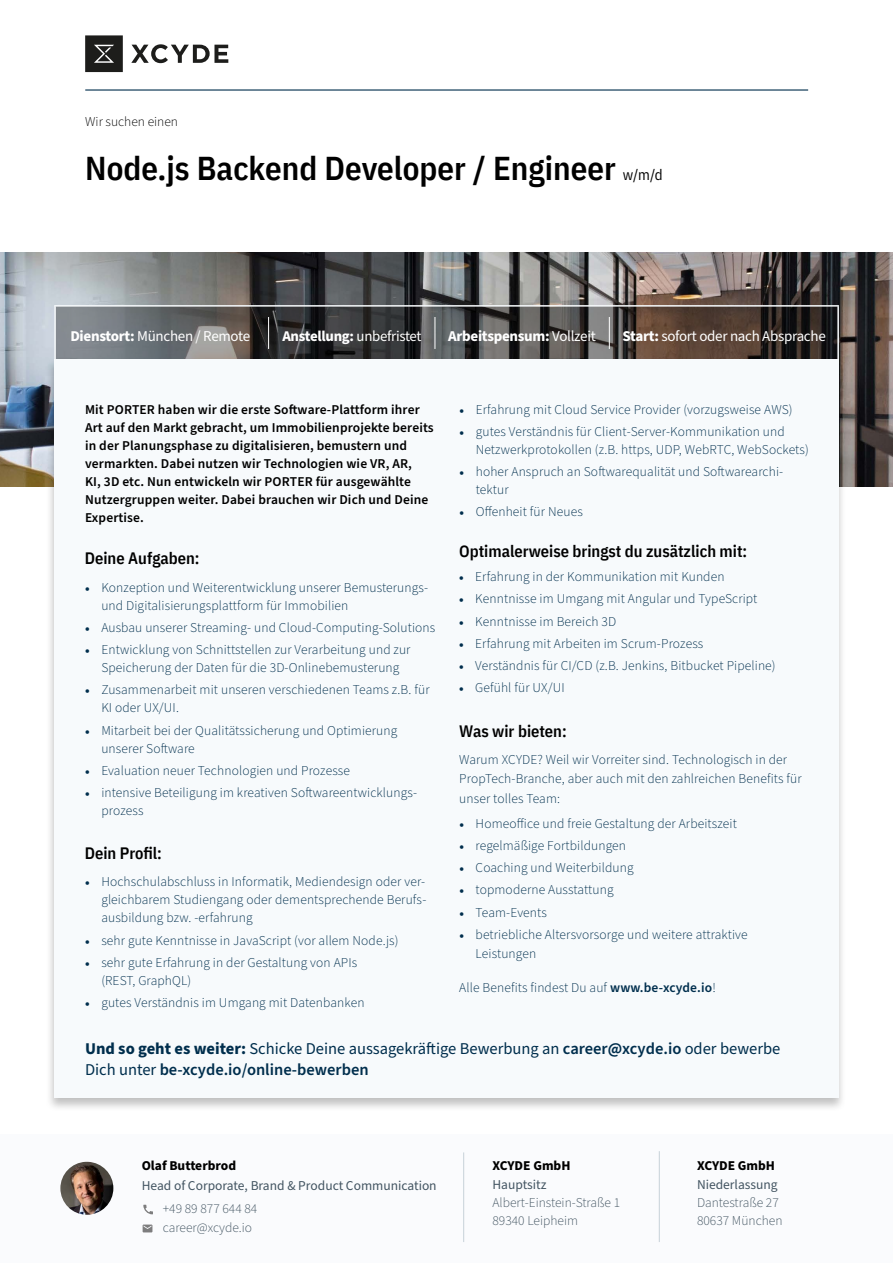
<style>
.page{position:relative;width:893px;height:1263px;background:#fff}
.page>*{position:absolute;margin:0;border:0;box-sizing:border-box;transform-origin:0 0}
.t1{font:600 33px "IBM Plex Sans Cond";color:#000}
.t2{font:16.5px/21px "Source Sans Pro";color:#002e4d}
.t3{font:600 16.5px "IBM Plex Sans Cond";color:#000}
.t4{font:15px "Source Sans Pro";letter-spacing:-.02em;color:#fff}
.t5{font:700 15px "Source Sans Pro";letter-spacing:-.02em;color:#fff}
.t6{font:700 14.85px "Source Sans Pro";letter-spacing:-.02em;color:#fff}
.t7{font:300 13.5px/18px "Source Sans Pro";letter-spacing:.01em;color:#002e4d}
.t8{font:600 13.5px/18px "Source Sans Pro";letter-spacing:.01em;color:#000}
.t9{font:300 13.5px/18px "Source Sans Pro";color:#425461}
.t10{font:13.5px "Source Sans Pro";color:#425461}
.t11{font:700 13.5px "Source Sans Pro";color:#000}
.t12{font:300 13.5px "Source Sans Pro";color:#000}
.s1{font-weight:400;font-size:15px}
.s2{font-weight:700}
.s3{font-weight:400}
.s4{font-family:"Minion Pro";font-weight:400}
.s5{font-weight:600}
</style>
<div class="page">
<div style="left:0;top:1134px;width:893px;height:129px;background:#f7fafc"></div>
<hr style="left:463px;top:1152px;width:1px;height:90px;background:#c7d2d9">
<hr style="left:659px;top:1151px;width:1px;height:91px;background:#c7d2d9">
<img style="left:60px;top:1162px;width:53px;height:53px;border-radius:26px">
<svg style="left:143px;top:1205px;width:10px;height:9px"></svg>
<svg style="left:143px;top:1224px;width:9px;height:8px"></svg>
<img style="left:0;top:252px;width:893px;height:234px">
<svg style="left:56px;top:307px;width:781px;height:50px;background:#4f4b49"></svg>
<hr style="left:268px;top:317px;width:1px;height:32px;background:#fff">
<hr style="left:435px;top:317px;width:1px;height:32px;background:#fff">
<hr style="left:609px;top:317px;width:1px;height:32px;background:#fff">
<hr style="left:54px;top:305px;width:785px;height:2px;background:#f7fafc">
<div style="left:46px;top:357px;width:800px;height:755px;background:#000;opacity:.25"></div>
<div style="left:54px;top:359px;width:785px;height:739px;background:#f7fafc"></div>
<hr style="left:54px;top:306px;width:2px;height:55px;background:#f7fafc">
<hr style="left:837px;top:306px;width:2px;height:55px;background:#f7fafc">
<hr style="left:85px;top:89px;width:723px;height:2px;background:#002e4d">
<svg style="left:131px;top:44px;width:97px;height:19px"></svg>
<svg style="left:85px;top:35px;width:38px;height:37px"></svg>
<p class="t12" style="left:85px;top:113px;width:94px">Wir suchen einen</p>
<h1 class="t1" style="left:85px;top:142px;width:579px">Node.js Backend Developer / Engineer <span class="s1">w/m/d</span></h1>
<p class="t4" style="left:70px;top:326px;width:181px"><span class="s2">Dienstort:</span> München / Remote</p>
<p class="t6" style="left:282px;top:326px;width:141px">Anstellung: <span class="s3">unbefristet</span></p>
<p class="t5" style="left:448px;top:325px;width:149px">Arbeitspensum: <span class="s3">Vollzeit</span></p>
<p class="t4" style="left:622px;top:326px;width:205px"><span class="s2">Start:</span> sofort oder nach Absprache</p>
<p class="t8" style="left:85px;top:401px;width:350px">Mit PORTER haben wir die erste Software-Plattform ihrer Art auf den Markt gebracht, um Immobilienprojekte bereits in der Planungsphase zu digitalisieren, bemustern und vermarkten. Dabei nutzen wir Technologien wie VR, AR,<br>KI, 3D etc. Nun entwickeln wir PORTER für ausgewählte Nutzergruppen weiter. Dabei brauchen wir Dich und Deine Expertise.</p>
<p class="t3" style="left:85px;top:545px;width:116px">Deine Aufgaben:</p>
<p class="t7" style="left:101px;top:579px;width:328px;text-indent:-16px"><span class="s4">•</span> Konzeption und Weiterentwicklung unserer Bemusterungs&shy;und Digitalisierungsplattform für Immobilien</p>
<p class="t7" style="left:85px;top:619px;width:352px"><span class="s4">•</span> Ausbau unserer Streaming- und Cloud-Computing-Solutions</p>
<p class="t7" style="left:85px;top:641px;width:327px;text-align:center"><span class="s4">•</span> Entwicklung von Schnittstellen zur Verarbeitung und zur<br>Speicherung der Daten für die 3D-Onlinebemusterung</p>
<p class="t7" style="left:101px;top:681px;width:330px;text-indent:-16px"><span class="s4">•</span> Zusammenarbeit mit unseren verschiedenen Teams z.B. für<br>KI oder UX/UI.</p>
<p class="t7" style="left:101px;top:722px;width:298px;text-indent:-16px"><span class="s4">•</span> Mitarbeit bei der Qualitätssicherung und Optimierung unserer Software</p>
<p class="t7" style="left:85px;top:762px;width:267px"><span class="s4">•</span> Evaluation neuer Technologien und Prozesse</p>
<p class="t7" style="left:101px;top:784px;width:317px;text-indent:-16px"><span class="s4">•</span> intensive Beteiligung im kreativen Softwareentwicklungs&shy;prozess</p>
<p class="t3" style="left:85px;top:840px;width:79px">Dein Profil:</p>
<p class="t7" style="left:101px;top:873px;width:326px;text-align:justify;text-indent:-16px"><span class="s4">•</span> Hochschulabschluss in Informatik, Mediendesign oder ver&shy;gleichbarem Studiengang oder dementsprechende Berufs&shy;ausbildung bzw. -erfahrung</p>
<p class="t7" style="left:85px;top:931px;width:315px"><span class="s4">•</span> sehr gute Kenntnisse in JavaScript (vor allem Node.js)</p>
<p class="t7" style="left:101px;top:954px;width:257px;text-indent:-16px"><span class="s4">•</span> sehr gute Erfahrung in der Gestaltung von APIs (REST, GraphQL)</p>
<p class="t7" style="left:85px;top:994px;width:281px"><span class="s4">•</span> gutes Verständnis im Umgang mit Datenbanken</p>
<p class="t7" style="left:459px;top:400px;width:335px"><span class="s4">•</span> Erfahrung mit Cloud Service Provider (vorzugsweise AWS)</p>
<p class="t7" style="left:476px;top:423px;width:335px;text-indent:-16px"><span class="s4">•</span> gutes Verständnis für Client-Server-Kommunikation und<br>Netzwerkprotokollen (z.B. https, UDP, WebRTC, WebSockets)</p>
<p class="t7" style="left:476px;top:463px;width:309px;text-indent:-16px"><span class="s4">•</span> hoher Anspruch an Softwarequalität und Softwarearchi&shy;tektur</p>
<p class="t7" style="left:459px;top:503px;width:125px"><span class="s4">•</span> Offenheit für Neues</p>
<p class="t3" style="left:459px;top:538px;width:289px">Optimalerweise bringst du zusätzlich mit:</p>
<p class="t7" style="left:459px;top:568px;width:267px"><span class="s4">•</span> Erfahrung in der Kommunikation mit Kunden</p>
<p class="t7" style="left:459px;top:590px;width:300px"><span class="s4">•</span> Kenntnisse im Umgang mit Angular und TypeScript</p>
<p class="t7" style="left:459px;top:613px;width:159px"><span class="s4">•</span> Kenntnisse im Bereich 3D</p>
<p class="t7" style="left:459px;top:635px;width:246px"><span class="s4">•</span> Erfahrung mit Arbeiten im Scrum-Prozess</p>
<p class="t7" style="left:459px;top:657px;width:318px"><span class="s4">•</span> Verständnis für CI/CD (z.B. Jenkins, Bitbucket Pipeline)</p>
<p class="t7" style="left:459px;top:679px;width:107px"><span class="s4">•</span> Gefühl für UX/UI</p>
<p class="t3" style="left:459px;top:718px;width:109px">Was wir bieten:</p>
<p class="t7" style="left:459px;top:750px;width:344px;line-height:19.4px">Warum XCYDE? Weil wir Vorreiter sind. Technologisch in der<br>PropTech-Branche, aber auch mit den zahlreichen Benefits für unser tolles Team:</p>
<p class="t7" style="left:459px;top:815px;width:279px"><span class="s4">•</span> Homeoffice und freie Gestaltung der Arbeitszeit</p>
<p class="t7" style="left:459px;top:837px;width:168px"><span class="s4">•</span> regelmäßige Fortbildungen</p>
<p class="t7" style="left:459px;top:859px;width:176px"><span class="s4">•</span> Coaching und Weiterbildung</p>
<p class="t7" style="left:459px;top:881px;width:156px"><span class="s4">•</span> topmoderne Ausstattung</p>
<p class="t7" style="left:459px;top:903px;width:89px"><span class="s4">•</span> Team-Events</p>
<p class="t7" style="left:476px;top:925px;width:274px;line-height:19.4px;text-indent:-16px"><span class="s4">•</span> betriebliche Altersvorsorge und weitere attraktive<br>Leistungen</p>
<p class="t7" style="left:459px;top:979px;width:258px">Alle Benefits findest Du auf <span class="s5">www.be-xcyde.io</span>!</p>
<p class="t2" style="left:85px;top:1039px;width:697px"><span class="s2">Und so geht es weiter:</span> Schicke Deine aussagekräftige Bewerbung an <span class="s5">career@xcyde.io</span> oder bewerbe<br>Dich unter <span class="s5">be-xcyde.io/online-bewerben</span></p>
<p class="t11" style="left:142px;top:1156px;width:96px">Olaf Butterbrod</p>
<p class="t10" style="left:142px;top:1176px;width:296px">Head of Corporate, Brand &amp; Product Communication</p>
<p class="t9" style="left:163px;top:1199px;width:96px;line-height:19px">+49 89 877 644 84 career@xcyde.io</p>
<p class="t11" style="left:492px;top:1156px;width:80px">XCYDE GmbH</p>
<p class="t10" style="left:492px;top:1176px;width:55px">Hauptsitz</p>
<p class="t9" style="left:492px;top:1194px;width:129px">Albert-Einstein-Straße 1<br>89340 Leipheim</p>
<p class="t11" style="left:697px;top:1156px;width:80px">XCYDE GmbH</p>
<p class="t10" style="left:697px;top:1176px;width:82px">Niederlassung</p>
<p class="t9" style="left:697px;top:1194px;width:87px">Dantestraße 27<br>80637 München</p>
</div>
